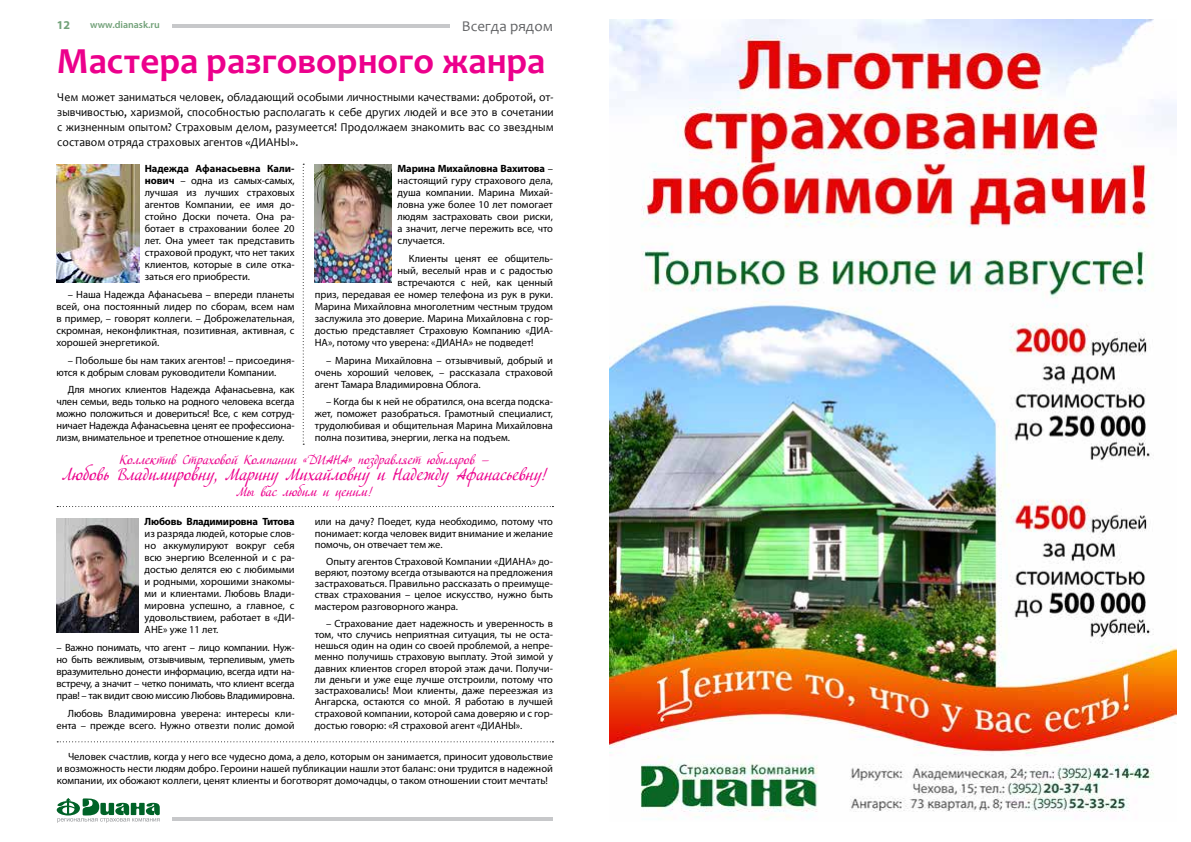
<style>
.page{position:relative;width:1191px;height:842px;background:#fff}
.page>*{position:absolute;margin:0;border:0;box-sizing:border-box;transform-origin:0 0}
.t1{font:700 37px "Candara";color:#ec008c}
.t2{font:17px "Adventure";color:#ec008c}
.t3{font:15px "Candara";color:#636466}
.t4{font:13px "Adventure";color:#ec008c}
.t5{font:12px/15px "Candara";color:#000;text-align:justify}
.t6{font:700 12px "Myriad Pro";color:#72a179}
.t7{font:10.5px/12px "Myriad Pro";color:#000;text-align:justify}
.t8{font:700 10.5px "Myriad Pro";letter-spacing:-.02em;color:#000}
.t9{font:600 10px "Myriad Pro";color:#72a179}
.s1{font-weight:700}
</style>
<div class="page">
<hr style="left:173px;top:818px;width:380px;height:3px;background:#c7c8ca">
<svg style="left:57px;top:798px;width:103px;height:25px"></svg>
<hr style="left:173px;top:25px;width:277px;height:3px;background:#c7c8ca">
<img style="left:57px;top:519px;width:82px;height:113px">
<img style="left:315px;top:164px;width:77px;height:118px">
<img style="left:609px;top:20px;width:567px;height:800px">
<img style="left:57px;top:164px;width:82px;height:119px">
<svg style="left:57px;top:741px;width:496px;height:1px"></svg>
<svg style="left:57px;top:506px;width:496px;height:1px"></svg>
<svg style="left:303px;top:164px;width:1px;height:281px"></svg>
<p class="t6" style="left:57px;top:17px;width:15px">12</p>
<p class="t9" style="left:90px;top:18px;width:71px">www.dianask.ru</p>
<h3 class="t3" style="left:462px;top:16px;width:92px">Всегда рядом</h3>
<h1 class="t1" style="left:57px;top:38px;width:490px">Мастера разговорного жанра</h1>
<p class="t5" style="left:57px;top:90px;width:498px">Чем может заниматься человек, обладающий особыми личностными качествами: добротой, от&shy;зывчивостью, харизмой, способностью располагать к себе других людей и все это в сочетании с жизненным опытом? Страховым делом, разумеется! Продолжаем знакомить вас со звездным составом отряда страховых агентов «ДИАНЫ».</p>
<p class="t7" style="left:145px;top:163px;width:151px"><span class="s1">Надежда Афанасьевна Кали&shy;нович</span> – одна из самых-самых, лучшая из лучших страховых агентов Компании, ее имя до&shy;стойно Доски почета. Она ра&shy;ботает в страховании более 20 лет. Она умеет так представить страховой продукт, что нет таких клиентов, которые в силе отка&shy;заться его приобрести.</p>
<p class="t7" style="left:56px;top:288px;width:240px;text-indent:11px">– Наша Надежда Афанасьева – впереди планеты всей, она постоянный лидер по сборам, всем нам в пример, – говорят коллеги. – Доброжелательная, скромная, неконфликтная, позитивная, активная, с хорошей энергетикой.</p>
<p class="t7" style="left:56px;top:354px;width:240px;text-indent:11px">– Побольше бы нам таких агентов! – присоединя&shy;ются к добрым словам руководители Компании.</p>
<p class="t7" style="left:56px;top:384px;width:240px;text-indent:11px">Для многих клиентов Надежда Афанасьевна, как член семьи, ведь только на родного человека всегда можно положиться и довериться! Все, с кем сотруд&shy;ничает Надежда Афанасьевна ценят ее профессиона&shy;лизм, внимательное и трепетное отношение к делу.</p>
<p class="t7" style="left:397px;top:163px;width:157px"><span class="s1">Марина Михайловна Вахитова</span> – настоящий гуру страхового дела, душа компании. Марина Михай&shy;ловна уже более 10 лет помогает людям застраховать свои риски, а значит, легче пережить все, что случается.</p>
<p class="t7" style="left:409px;top:252px;width:146px">Клиенты ценят ее общитель-</p>
<p class="t7" style="left:397px;top:264px;width:157px">ный, веселый нрав и с радостью</p>
<p class="t7" style="left:397px;top:276px;width:157px">встречаются с ней, как ценный</p>
<p class="t7" style="left:315px;top:288px;width:240px">приз, передавая ее номер телефона из рук в руки.</p>
<p class="t7" style="left:315px;top:300px;width:240px">Марина Михайловна многолетним честным трудом</p>
<p class="t7" style="left:315px;top:312px;width:240px">заслужила это доверие. Марина Михайловна с гор-</p>
<p class="t7" style="left:315px;top:324px;width:240px">достью представляет Страховую Компанию «ДИА-</p>
<p class="t7" style="left:315px;top:336px;width:220px">НА», потому что уверена: «ДИАНА» не подведет!</p>
<p class="t7" style="left:315px;top:354px;width:240px;text-indent:11px">– Марина Михайловна – отзывчивый, добрый и очень хороший человек, – рассказала страховой агент Тамара Владимировна Облога.</p>
<p class="t7" style="left:315px;top:396px;width:240px;text-indent:11px">– Когда бы к ней не обратился, она всегда подска&shy;жет, поможет разобраться. Грамотный специалист, трудолюбивая и общительная Марина Михайловна полна позитива, энергии, легка на подъем.</p>
<p class="t4" style="left:119px;top:452px;width:371px">Коллектив Страховой Компании «ДИАНА» поздравляет юбиляров —</p>
<h2 class="t2" style="left:62px;top:464px;width:486px">Любовь Владимировну, Марину Михайловну и Надежду Афанасьевну!</h2>
<p class="t4" style="left:237px;top:484px;width:137px">Мы вас любим и ценим!</p>
<p class="t7" style="left:315px;top:516px;width:240px;line-height:11.2px">или на дачу? Поедет, куда необходимо, потому что понимает: когда человек видит внимание и желание помочь, он отвечает тем же.</p>
<p class="t7" style="left:315px;top:555px;width:240px;line-height:11.2px;text-indent:11px">Опыту агентов Страховой Компании «ДИАНА» до&shy;веряют, поэтому всегда отзываются на предложения застраховаться. Правильно рассказать о преимуще&shy;ствах страхования – целое искусство, нужно быть мастером разговорного жанра.</p>
<p class="t7" style="left:315px;top:617px;width:240px;line-height:11.3px;text-indent:11px">– Страхование дает надежность и уверенность в том, что случись неприятная ситуация, ты не оста&shy;нешься один на один со своей проблемой, а непре&shy;менно получишь страховую выплату. Этой зимой у давних клиентов сгорел второй этаж дачи. Получи&shy;ли деньги и уже еще лучше отстроили, потому что застраховались! Мои клиенты, даже переезжая из Ангарска, остаются со мной. Я работаю в лучшей страховой компании, которой сама доверяю и с гор&shy;достью говорю: «Я страховой агент «ДИАНЫ».</p>
<p class="t8" style="left:145px;top:515px;width:151px">Любовь Владимировна Титова</p>
<p class="t7" style="left:145px;top:528px;width:151px">из разряда людей, которые слов&shy;но аккумулируют вокруг себя всю энергию Вселенной и с ра&shy;достью делятся ею с любимыми и родными, хорошими знакомы&shy;ми и клиентами. Любовь Влади&shy;мировна успешно, а главное, с удовольствием, работает в «ДИ-АНЕ» уже 11 лет.</p>
<p class="t7" style="left:56px;top:641px;width:240px">– Важно понимать, что агент – лицо компании. Нуж&shy;но быть вежливым, отзывчивым, терпеливым, уметь вразумительно донести информацию, всегда идти на&shy;встречу, а значит – четко понимать, что клиент всегда прав! – так видит свою миссию Любовь Владимировна.</p>
<p class="t7" style="left:56px;top:707px;width:240px;text-align:right">Любовь Владимировна уверена: интересы кли&shy;ента – прежде всего. Нужно отвезти полис домой</p>
<p class="t7" style="left:57px;top:750px;width:498px;text-indent:11px">Человек счастлив, когда у него все чудесно дома, а дело, которым он занимается, приносит удовольствие и возможность нести людям добро. Героини нашей публикации нашли этот баланс: они трудится в надежной компании, их обожают коллеги, ценят клиенты и боготворят домочадцы, о таком отношении стоит мечтать!</p>
</div>
